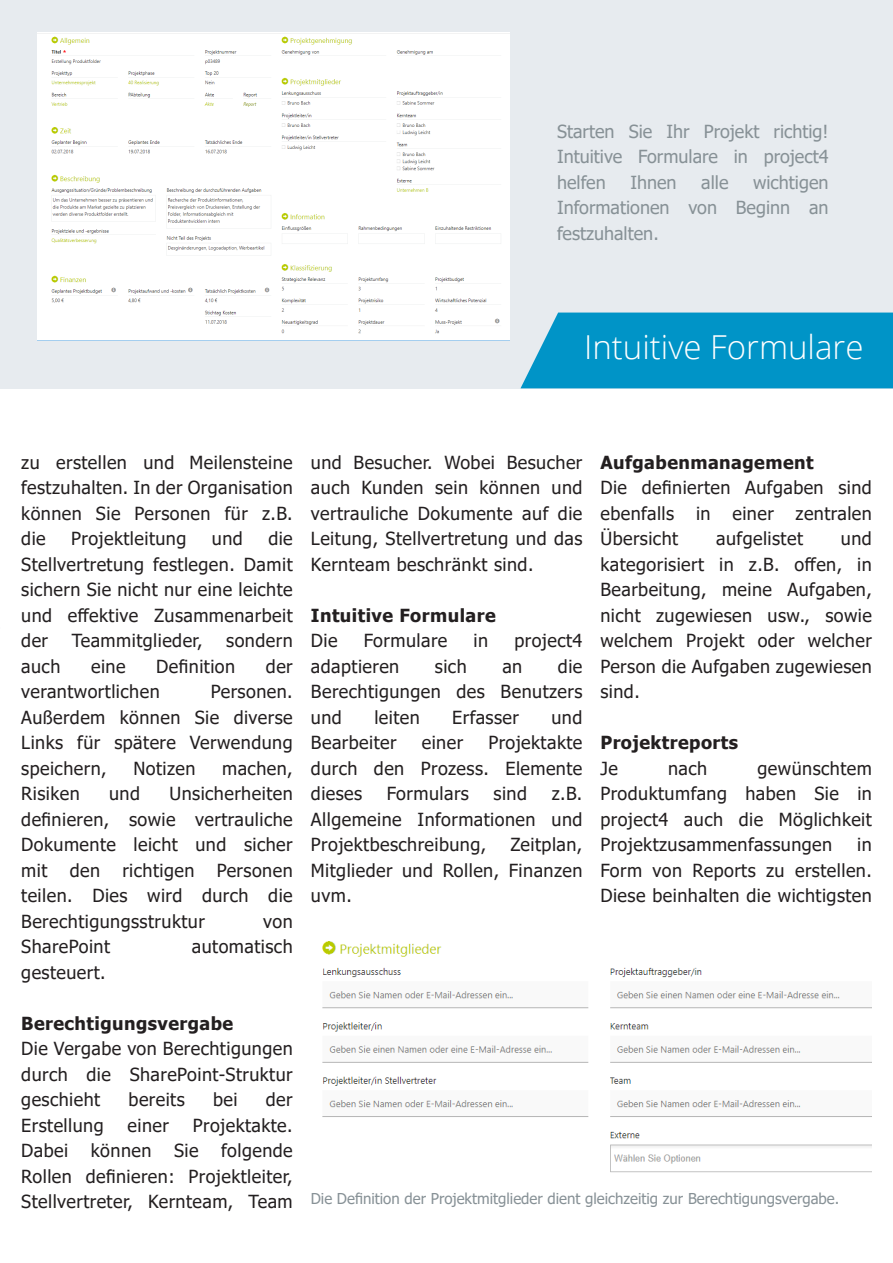
<style>
.page{position:relative;width:893px;height:1263px;background:#fff}
.page>*{position:absolute;margin:0;border:0;box-sizing:border-box;transform-origin:0 0}
.t1{font:300 33px "Open Sans";color:#fff}
.t2{font:18px/25.5px "Tahoma";letter-spacing:.025em;color:#231f20;text-align:justify}
.t3{font:18px/25.5px "Tahoma";color:#879196;text-align:justify}
.t4{font:700 18px "Tahoma";letter-spacing:.025em;color:#231f20}
.t5{font:15px "Tahoma";color:#879196}
</style>
<div class="page">
<div style="left:0;top:0;width:893px;height:388px;background:#e7ebef"></div>
<div style="left:520px;top:313px;width:373px;height:75px;background:#0094c7"></div>
<img style="left:322px;top:941px;width:550px;height:232px">
<img style="left:37px;top:32px;width:472px;height:309px">
<p class="t3" style="left:557px;top:119px;width:273px">Starten Sie Ihr Projekt richtig!<br>Intuitive Formulare in project4 helfen</p>
<p class="t3" style="left:557px;top:170px;width:273px;text-indent:196px">wichtigen Informationen von Beginn an festzuhalten.</p>
<p class="t3" style="left:630px;top:170px;width:48px">Ihnen</p>
<p class="t3" style="left:701px;top:170px;width:29px">alle</p>
<p class="t1" style="left:584px;top:325px;width:281px">Intuitive Formulare</p>
<p class="t2" style="left:21px;top:450px;width:273px">zu erstellen und Meilensteine festzuhalten. In der Organisation können Sie Personen für z.B. die</p>
<p class="t2" style="left:21px;top:527px;width:273px;text-indent:247px">die Stellvertretung festlegen. Damit sichern Sie nicht nur eine leichte und effektive Zusammenarbeit der</p>
<p class="t2" style="left:71px;top:527px;width:117px">Projektleitung</p>
<p class="t2" style="left:212px;top:527px;width:32px">und</p>
<p class="t2" style="left:72px;top:629px;width:132px">Teammitglieder,</p>
<p class="t2" style="left:226px;top:629px;width:68px">sondern</p>
<p class="t2" style="left:21px;top:654px;width:41px">auch</p>
<p class="t2" style="left:91px;top:654px;width:36px">eine</p>
<p class="t2" style="left:156px;top:654px;width:81px">Definition</p>
<p class="t2" style="left:266px;top:654px;width:28px">der</p>
<p class="t2" style="left:21px;top:680px;width:140px">verantwortlichen</p>
<p class="t2" style="left:21px;top:680px;width:273px;text-indent:190px">Personen.<br>Außerdem können Sie diverse Links für spätere Verwendung speichern,</p>
<p class="t2" style="left:133px;top:756px;width:64px">Notizen</p>
<p class="t2" style="left:222px;top:756px;width:72px">machen,</p>
<p class="t2" style="left:21px;top:782px;width:273px;text-indent:148px">Unsicherheiten definieren, sowie vertrauliche Dokumente leicht und sicher mit den richtigen Personen teilen. Dies wird durch die Berechtigungsstruktur</p>
<p class="t2" style="left:21px;top:782px;width:60px">Risiken</p>
<p class="t2" style="left:109px;top:782px;width:32px">und</p>
<p class="t2" style="left:263px;top:909px;width:31px">von</p>
<p class="t2" style="left:21px;top:935px;width:90px">SharePoint</p>
<p class="t2" style="left:192px;top:935px;width:102px">automatisch</p>
<p class="t2" style="left:21px;top:960px;width:86px">gesteuert.</p>
<p class="t4" style="left:21px;top:1011px;width:214px">Berechtigungsvergabe</p>
<p class="t2" style="left:21px;top:1037px;width:273px">Die Vergabe von Berechtigungen durch die SharePoint-Struktur geschieht</p>
<p class="t2" style="left:129px;top:1088px;width:58px">bereits</p>
<p class="t2" style="left:213px;top:1088px;width:26px">bei</p>
<p class="t2" style="left:266px;top:1088px;width:28px">der</p>
<p class="t2" style="left:21px;top:1113px;width:84px">Erstellung</p>
<p class="t2" style="left:128px;top:1113px;width:43px">einer</p>
<p class="t2" style="left:193px;top:1113px;width:101px">Projektakte.</p>
<p class="t2" style="left:21px;top:1139px;width:48px">Dabei</p>
<p class="t2" style="left:91px;top:1139px;width:62px">können</p>
<p class="t2" style="left:174px;top:1139px;width:26px">Sie</p>
<p class="t2" style="left:21px;top:1139px;width:273px;text-indent:200px">folgende Rollen definieren: Projektleiter, Stellvertreter, Kernteam, Team</p>
<p class="t2" style="left:311px;top:450px;width:273px">und Besucher. Wobei Besucher auch Kunden sein können und vertrauliche Dokumente auf die Leitung, Stellvertretung und das Kernteam beschränkt sind.</p>
<p class="t4" style="left:311px;top:603px;width:186px">Intuitive Formulare</p>
<p class="t2" style="left:311px;top:629px;width:28px">Die</p>
<p class="t2" style="left:364px;top:629px;width:85px">Formulare</p>
<p class="t2" style="left:474px;top:629px;width:16px">in</p>
<p class="t2" style="left:514px;top:629px;width:69px">project4</p>
<p class="t2" style="left:311px;top:654px;width:90px">adaptieren</p>
<p class="t2" style="left:435px;top:654px;width:33px">sich</p>
<p class="t2" style="left:502px;top:654px;width:21px">an</p>
<p class="t2" style="left:311px;top:654px;width:273px;text-indent:247px">die Berechtigungen des Benutzers und</p>
<p class="t2" style="left:374px;top:705px;width:47px">leiten</p>
<p class="t2" style="left:452px;top:705px;width:68px">Erfasser</p>
<p class="t2" style="left:551px;top:705px;width:32px">und</p>
<p class="t2" style="left:311px;top:731px;width:87px">Bearbeiter</p>
<p class="t2" style="left:422px;top:731px;width:43px">einer</p>
<p class="t2" style="left:311px;top:731px;width:273px;text-indent:177px">Projektakte durch den Prozess. Elemente dieses</p>
<p class="t2" style="left:387px;top:782px;width:84px">Formulars</p>
<p class="t2" style="left:494px;top:782px;width:35px">sind</p>
<p class="t2" style="left:311px;top:782px;width:273px;text-indent:241px">z.B.<br>Allgemeine Informationen und Projektbeschreibung,</p>
<p class="t2" style="left:311px;top:833px;width:273px;text-indent:200px">Zeitplan, Mitglieder und Rollen, Finanzen uvm.</p>
<p class="t4" style="left:600px;top:450px;width:215px">Aufgabenmanagement</p>
<p class="t2" style="left:600px;top:476px;width:273px">Die definierten Aufgaben sind ebenfalls in einer zentralen Übersicht</p>
<p class="t2" style="left:716px;top:527px;width:88px">aufgelistet</p>
<p class="t2" style="left:600px;top:527px;width:273px;text-indent:241px">und kategorisiert in z.B. offen, in Bearbeitung, meine Aufgaben, nicht zugewiesen usw., sowie welchem Projekt oder welcher Person die Aufgaben zugewiesen sind.</p>
<p class="t4" style="left:600px;top:730px;width:139px">Projektreports</p>
<p class="t2" style="left:600px;top:756px;width:19px">Je</p>
<p class="t2" style="left:668px;top:756px;width:41px">nach</p>
<p class="t2" style="left:600px;top:756px;width:273px;text-indent:157px">gewünschtem Produktumfang haben Sie in project4 auch die Möglichkeit Projektzusammenfassungen</p>
<p class="t2" style="left:600px;top:833px;width:273px;text-indent:257px">in Form von Reports zu erstellen.<br>Diese beinhalten die wichtigsten</p>
<p class="t5" style="left:311px;top:1188px;width:530px">Die Definition der Projektmitglieder dient gleichzeitig zur Berechtigungsvergabe.</p>
</div>
